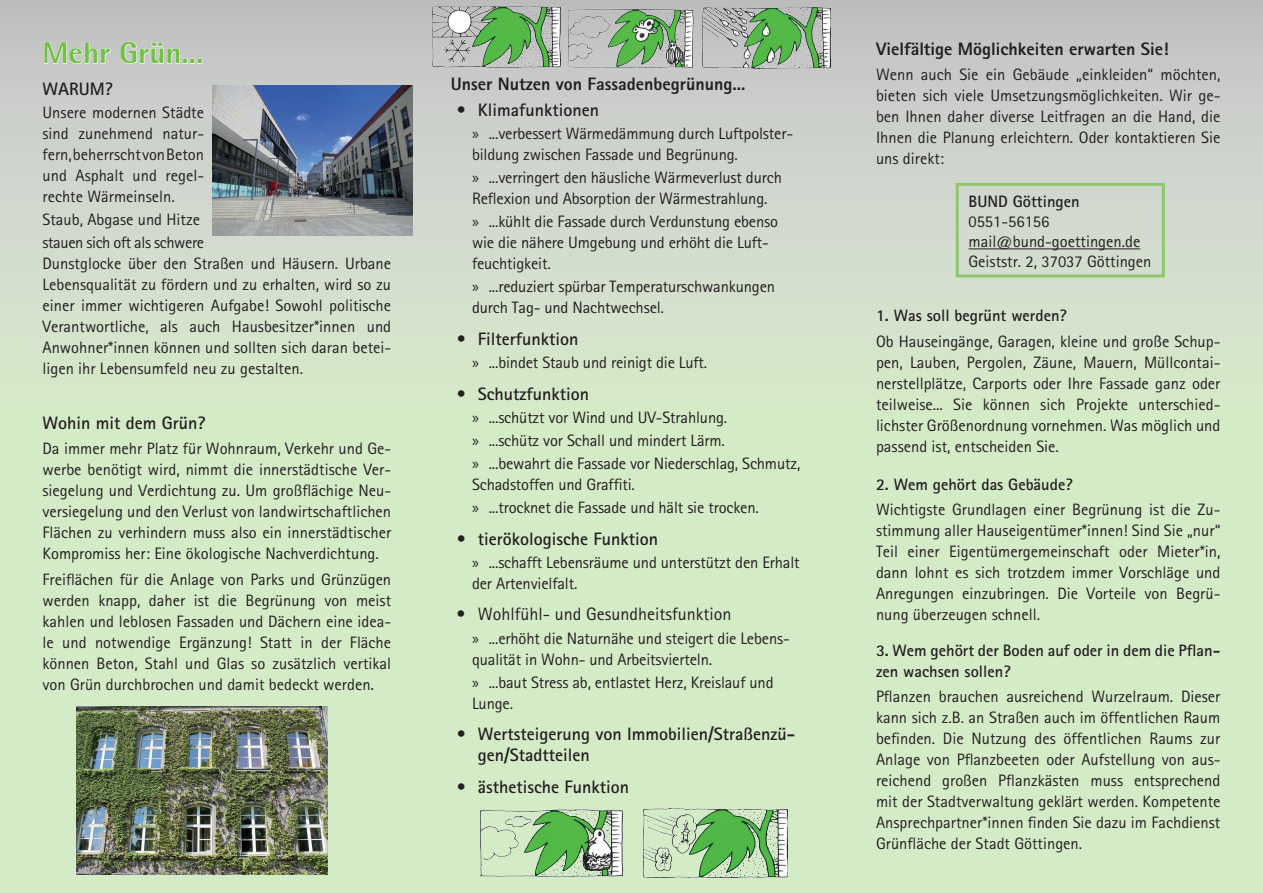
<style>
.page{position:relative;width:1263px;height:893px;background:#fff}
.page>*{position:absolute;margin:0;border:0;box-sizing:border-box;transform-origin:0 0}
.t1{font:800 30px "Agfa Rotis Semisans";color:#71bf44}
.t2{font:700 18px/21px "Agfa Rotis Sans Serif";color:#231f20}
.t3{font:800 18px "Agfa Rotis Sans Serif";color:#231f20}
.t4{font:18px "Agfa Rotis Sans Serif";color:#231f20}
.t5{font:16.5px/21px "Agfa Rotis Sans Serif";letter-spacing:-.01em;color:#231f20}
.t6{font:700 16.5px/21px "Agfa Rotis Sans Serif";color:#231f20}
.t7{font:16.5px/23.1px "Myriad Pro";color:#231f20;text-align:justify}
.s1{font-size:18px}
</style>
<div class="page">
<div style="left:0;top:0;width:1263px;height:893px;background:linear-gradient(to bottom,#cbceca,#d7f5c7)"></div>
<hr style="left:968px;top:248px;width:172px;height:1px;background:#231f20">
<svg style="left:44px;top:41px;width:67px;height:23px"></svg>
<svg style="left:120px;top:41px;width:82px;height:23px;background:#d1d1d1"></svg>
<img style="left:213px;top:85px;width:200px;height:150px">
<img style="left:77px;top:707px;width:251px;height:167px">
<img style="left:643px;top:808px;width:144px;height:69px">
<img style="left:478px;top:808px;width:145px;height:70px">
<img style="left:433px;top:7px;width:127px;height:61px">
<img style="left:567px;top:8px;width:127px;height:60px">
<img style="left:703px;top:7px;width:127px;height:61px">
<div style="left:956px;top:183px;width:209px;height:94px;border:3px solid #71bf44"></div>
<h1 class="t1" style="left:43px;top:34px;width:162px">Mehr Grün...</h1>
<p class="t2" style="left:43px;top:78px;width:72px">WARUM?</p>
<p class="t5" style="left:43px;top:102px;width:163px;text-align:justify">Unsere modernen Städte sind zunehmend natur&shy;fern, beherrscht von Beton und Asphalt und regel&shy;rechte Wärmeinseln.</p>
<p class="t5" style="left:43px;top:208px;width:163px;line-height:23.1px">Staub, Abgase und Hitze stauen sich oft als schwere</p>
<p class="t5" style="left:43px;top:253px;width:350px;text-align:justify">Dunstglocke über den Straßen und Häusern. Urbane Lebensqualität zu fördern und zu erhalten, wird so zu einer immer wichtigeren Aufgabe! Sowohl politische Verantwortliche, als auch Hausbesitzer*innen und Anwohner*innen können und sollten sich daran betei&shy;ligen ihr Lebensumfeld neu zu gestalten.</p>
<p class="t2" style="left:43px;top:412px;width:164px">Wohin mit dem Grün?</p>
<p class="t5" style="left:43px;top:438px;width:350px;text-align:justify">Da immer mehr Platz für Wohnraum, Verkehr und Ge&shy;werbe benötigt wird, nimmt die innerstädtische Ver&shy;siegelung und Verdichtung zu. Um großflächige Neu&shy;versiegelung und den Verlust von landwirtschaftlichen Flächen zu verhindern muss also ein innerstädtischer Kompromiss her: Eine ökologische Nachverdichtung.</p>
<p class="t5" style="left:43px;top:568px;width:350px;text-align:justify">Freiflächen für die Anlage von Parks und Grünzügen werden knapp, daher ist die Begrünung von meist kahlen und leblosen Fassaden und Dächern eine idea&shy;le und notwendige Ergänzung! Statt in der Fläche können Beton, Stahl und Glas so zusätzlich vertikal von Grün durchbrochen und damit bedeckt werden<span class="s1">.</span></p>
<p class="t3" style="left:451px;top:73px;width:296px">Unser Nutzen von Fassadenbegrünung...</p>
<p class="t2" style="left:478px;top:99px;width:123px">Klimafunktionen</p>
<p class="t5" style="left:472px;top:123px;width:323px;text-indent:17px">...verbessert Wärmedämmung durch Luftpolster&shy;bildung zwischen Fassade und Begrünung.</p>
<p class="t5" style="left:472px;top:167px;width:311px;text-indent:17px">...verringert den häusliche Wärmeverlust durch<br>Reflexion und Absorption der Wärmestrahlung.</p>
<p class="t5" style="left:472px;top:211px;width:308px;text-indent:17px">...kühlt die Fassade durch Verdunstung ebenso wie die nähere Umgebung und erhöht die Luft&shy;feuchtigkeit.</p>
<p class="t5" style="left:472px;top:276px;width:305px;text-indent:17px">...reduziert spürbar Temperaturschwankungen durch Tag- und Nachtwechsel.</p>
<p class="t2" style="left:478px;top:328px;width:102px">Filterfunktion</p>
<p class="t5" style="left:489px;top:352px;width:220px">...bindet Staub und reinigt die Luft.</p>
<p class="t2" style="left:478px;top:383px;width:113px">Schutzfunktion</p>
<p class="t5" style="left:489px;top:405px;width:313px;line-height:23.1px">...schützt vor Wind und UV-Strahlung.<br>...schütz vor Schall und mindert Lärm.<br>...bewahrt die Fassade vor Niederschlag, Schmutz,</p>
<p class="t5" style="left:489px;top:473px;width:272px;line-height:23.1px;text-indent:-17px">Schadstoffen und Graffiti.<br>...trocknet die Fassade und hält sie trocken.</p>
<p class="t2" style="left:478px;top:528px;width:182px">tierökologische Funktion</p>
<p class="t5" style="left:472px;top:552px;width:329px;text-indent:17px">...schafft Lebensräume und unterstützt den Erhalt der Artenvielfalt.</p>
<p class="t4" style="left:478px;top:604px;width:255px">Wohlfühl- und Gesundheitsfunktion</p>
<p class="t5" style="left:472px;top:627px;width:319px;text-indent:17px">...erhöht die Naturnähe und steigert die Lebens&shy;qualität in Wohn- und Arbeitsvierteln.</p>
<p class="t5" style="left:472px;top:671px;width:303px;text-indent:17px">...baut Stress ab, entlastet Herz, Kreislauf und<br>Lunge.</p>
<p class="t2" style="left:478px;top:723px;width:319px">Wertsteigerung von Immobilien/Straßenzü&shy;gen/Stadtteilen</p>
<p class="t2" style="left:478px;top:776px;width:153px">ästhetische Funktion</p>
<p class="t2" style="left:456px;top:99px;width:11px">•</p>
<p class="t7" style="left:472px;top:121px;width:8px">»</p>
<p class="t7" style="left:472px;top:166px;width:8px">»</p>
<p class="t7" style="left:472px;top:210px;width:8px">»</p>
<p class="t7" style="left:472px;top:275px;width:8px">»</p>
<p class="t2" style="left:456px;top:328px;width:11px">•</p>
<p class="t7" style="left:472px;top:351px;width:8px">»</p>
<p class="t2" style="left:456px;top:383px;width:11px">•</p>
<p class="t7" style="left:472px;top:405px;width:8px">» » »</p>
<p class="t7" style="left:472px;top:496px;width:8px">»</p>
<p class="t2" style="left:456px;top:528px;width:11px">•</p>
<p class="t7" style="left:472px;top:550px;width:8px">»</p>
<p class="t4" style="left:456px;top:604px;width:10px">•</p>
<p class="t7" style="left:472px;top:626px;width:8px">»</p>
<p class="t7" style="left:472px;top:670px;width:8px">»</p>
<p class="t2" style="left:456px;top:723px;width:11px">•</p>
<p class="t2" style="left:456px;top:776px;width:11px">•</p>
<p class="t3" style="left:876px;top:37px;width:294px">Vielfältige Möglichkeiten erwarten Sie!</p>
<p class="t5" style="left:876px;top:64px;width:346px;text-align:justify">Wenn auch Sie ein Gebäude „einkleiden“ möchten, bieten sich viele Umsetzungsmöglichkeiten. Wir ge&shy;ben Ihnen daher diverse Leitfragen an die Hand, die Ihnen die Planung erleichtern. Oder kontaktieren Sie uns direkt:</p>
<p class="t6" style="left:968px;top:190px;width:113px">BUND Göttingen</p>
<p class="t5" style="left:968px;top:211px;width:184px;line-height:20.1px">0551-56156 mail@bund-goettingen.de<br>Geiststr. 2, 37037 Göttingen</p>
<p class="t6" style="left:876px;top:305px;width:192px">1. Was soll begrünt werden?</p>
<p class="t5" style="left:876px;top:331px;width:346px;text-align:justify">Ob Hauseingänge, Garagen, kleine und große Schup&shy;pen, Lauben, Pergolen, Zäune, Mauern, Müllcontai&shy;nerstellplätze, Carports oder Ihre Fassade ganz oder teilweise... Sie können sich Projekte unterschied&shy;lichster Größenordnung vornehmen. Was möglich und passend ist, entscheiden Sie.</p>
<p class="t6" style="left:876px;top:473px;width:198px">2. Wem gehört das Gebäude?</p>
<p class="t5" style="left:876px;top:499px;width:346px;text-align:justify">Wichtigste Grundlagen einer Begrünung ist die Zu&shy;stimmung aller Hauseigentümer*innen! Sind Sie „nur“ Teil einer Eigentümergemeinschaft oder Mieter*in, dann lohnt es sich trotzdem immer Vorschläge und Anregungen einzubringen. Die Vorteile von Begrü&shy;nung überzeugen schnell.</p>
<p class="t6" style="left:876px;top:639px;width:346px">3. Wem gehört der Boden auf oder in dem die Pflan&shy;zen wachsen sollen?</p>
<p class="t5" style="left:876px;top:686px;width:346px;text-align:justify">Pflanzen brauchen ausreichend Wurzelraum. Dieser kann sich z.B. an Straßen auch im öffentlichen Raum befinden. Die Nutzung des öffentlichen Raums zur Anlage von Pflanzbeeten oder Aufstellung von aus&shy;reichend großen Pflanzkästen muss entsprechend mit der Stadtverwaltung geklärt werden. Kompetente Ansprechpartner*innen finden Sie dazu im Fachdienst Grünfläche der Stadt Göttingen.</p>
</div>
